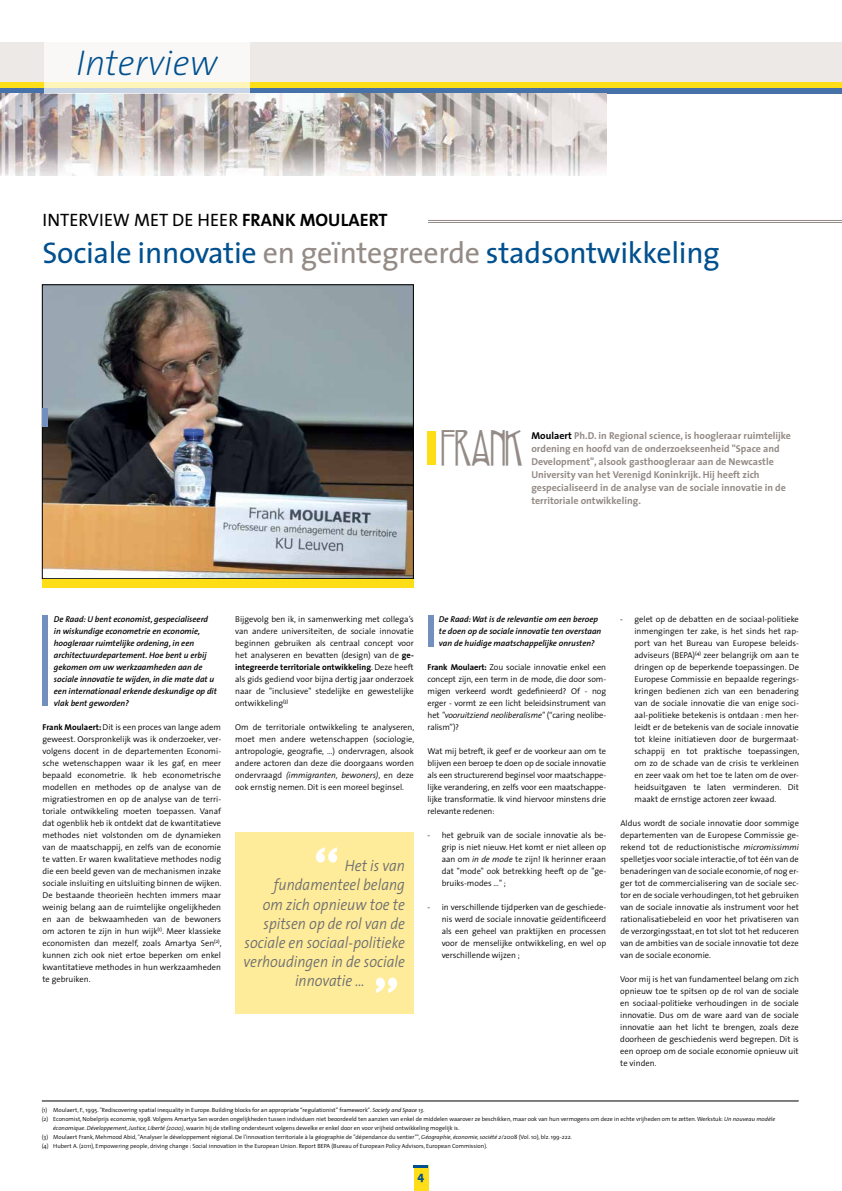
<style>
.page{position:relative;width:842px;height:1191px;background:#fff}
.page>*{position:absolute;margin:0;border:0;box-sizing:border-box;transform-origin:0 0}
.t1{font:700 70px "Prestige Elite Std";color:#fff;scale:.9 1}
.t2{font:41.4px "Rivanna";color:#948b86}
.t3{font:italic 200 36px "The Sans";color:#00508f}
.t4{font:30px "The Sans";letter-spacing:-.01em;color:#00508f}
.t5{font:18px "The Sans";color:#000}
.t6{font:700 18px "The Sans";color:#000}
.t7{font:italic 300 16px "The Sans";color:#6d6e71;scale:.9 1}
.t8{font:800 12px "The Sans";color:#00508f}
.t9{font:700 10px/13px "The Sans";color:#948b86}
.t10{font:300 8.5px/12px "The Sans";color:#000;text-align:justify}
.t11{font:italic 600 8.5px/12px "The Sans";color:#000}
.t12{font:300 6px "The Sans";color:#000}
.s1{color:#948b86}
.s2{color:#000}
.s3{font-weight:700}
.s4{font-style:italic}
</style>
<div class="page">
<div style="left:414px;top:1165px;width:14px;height:26px;background:#ffde17"></div>
<hr style="left:414px;top:1165px;width:14px;height:3px;background:#00508f">
<div style="left:0;top:43px;width:842px;height:51px;background:#ece9e7"></div>
<div style="left:0;top:88px;width:842px;height:6px;background:#4672a9"></div>
<div style="left:0;top:82px;width:842px;height:6px;background:#ffde17"></div>
<img style="left:0;top:94px;width:607px;height:81px">
<svg style="left:44px;top:43px;width:205px;height:51px;fill:#f9f8f7"></svg>
<hr style="left:428px;top:220px;width:414px;height:1px;background:#948b86">
<hr style="left:428px;top:222px;width:414px;height:1px;background:#948b86">
<div style="left:428px;top:432px;width:8px;height:33px;background:#ffde17"></div>
<img style="left:44px;top:286px;width:368px;height:291px">
<div style="left:42px;top:284px;width:372px;height:295px;border:1px solid #000"></div>
<div style="left:235px;top:832px;width:178px;height:181px;background:#ffec9a"></div>
<div style="left:43px;top:408px;width:5px;height:19px;background:#738fbd"></div>
<div style="left:43px;top:615px;width:5px;height:91px;background:#738fbd"></div>
<div style="left:428px;top:615px;width:6px;height:31px;background:#738fbd"></div>
<hr style="left:42px;top:1100px;width:757px;height:1px;background:#000">
<div style="left:43px;top:579px;width:371px;height:8px;background:#ffde17"></div>
<h3 class="t3" style="left:76px;top:33px;width:143px">Interview</h3>
<h3 class="t5" style="left:43px;top:205px;width:37px">Intervie</h3>
<h3 class="t5" style="left:113px;top:205px;width:96px">w met de heer</h3>
<h3 class="t6" style="left:242px;top:205px;width:20px">Fran</h3>
<h3 class="t6" style="left:285px;top:205px;width:42px">k Moulaert</h3>
<h3 class="t4" style="left:43px;top:227px;width:679px">Sociale innovatie <span class="s1">en geïntegreerde</span> stadsontwikkeling</h3>
<h2 class="t2" style="left:441px;top:424px;width:83px">FRANK</h2>
<p class="t9" style="left:531px;top:429px;width:261px"><span class="s2">Moulaert</span> Ph.D. in Regional science, is hoogleraar ruimtelijke ordening en hoofd van de onderzoekseenheid "Space and Development", alsook gasthoogleraar aan de Newcastle University van het Verenigd Koninkrijk. Hij heeft zich gespecialiseerd in de analyse van de sociale innovatie in de territoriale ontwikkeling.</p>
<p class="t11" style="left:54px;top:612px;width:165px">De Raad: U bent economist, gespecialiseerd in wiskundige econometrie en economie, hoogleraar ruimtelijke ordening, in een architectuurdepartement. Hoe bent u erbij gekomen om uw werkzaamheden aan de sociale innovatie te wijden, in die mate dat u een internationaal erkende deskundige op dit vlak bent geworden?</p>
<p class="t10" style="left:43px;top:720px;width:181px"><span class="s3">Frank Moulaert:</span> Dit is een proces van lange adem geweest. Oorspronkelijk was ik onderzoeker, ver&shy;volgens docent in de departementen Economi&shy;sche wetenschappen waar ik les gaf, en meer bepaald econometrie. Ik heb econometrische modellen en methodes op de analyse van de migratiestromen en op de analyse van de terri&shy;toriale ontwikkeling moeten toepassen. Vanaf dat ogenblik heb ik ontdekt dat de kwantitatieve methodes niet volstonden om de dynamieken van de maatschappij, en zelfs van de economie te vatten. Er waren kwalitatieve methodes nodig die een beeld geven van de mechanismen inzake sociale insluiting en uitsluiting binnen de wijken.<br>De bestaande theorieën hechten immers maar weinig belang aan de ruimtelijke ongelijkheden en aan de bekwaamheden van de bewoners om actoren te zijn in hun wijk<sup>(1)</sup>. Meer klassieke economisten dan mezelf, zoals Amartya Sen<sup>(2)</sup>, kunnen zich ook niet ertoe beperken om enkel kwantitatieve methodes in hun werkzaamheden te gebruiken.</p>
<p class="t10" style="left:235px;top:612px;width:180px">Bijgevolg ben ik, in samenwerking met collega’s van andere universiteiten, de sociale innovatie beginnen gebruiken als centraal concept voor het analyseren en bevatten (design) van de <span class="s3">ge&shy;ïntegreerde territoriale ontwikkeling</span>. Deze heeft als gids gediend voor bijna dertig jaar onderzoek naar de "inclusieve" stedelijke en gewestelijke ontwikkeling<sup>(3)</sup></p>
<p class="t10" style="left:235px;top:720px;width:181px">Om de territoriale ontwikkeling te analyseren, moet men andere wetenschappen (sociologie, antropologie, geografie, …) ondervragen, alsook andere actoren dan deze die doorgaans worden ondervraagd <span class="s4">(immigranten, bewoners)</span>, en deze ook ernstig nemen. Dit is een moreel beginsel.</p>
<h1 class="t1" style="left:307px;top:831px;width:43px">“</h1>
<h3 class="t7" style="left:345px;top:852px;width:68px">Het is van</h3>
<h3 class="t7" style="left:274px;top:871px;width:147px">fundamenteel belang</h3>
<h3 class="t7" style="left:263px;top:891px;width:159px">om zich opnieuw toe te</h3>
<h3 class="t7" style="left:264px;top:910px;width:159px">spitsen op de rol van de</h3>
<h3 class="t7" style="left:244px;top:929px;width:180px">sociale en sociaal-politieke</h3>
<h3 class="t7" style="left:244px;top:948px;width:181px">verhoudingen in de sociale</h3>
<h3 class="t7" style="left:295px;top:967px;width:79px">innovatie ...</h3>
<h1 class="t1" style="left:367px;top:961px;width:43px">”</h1>
<p class="t11" style="left:439px;top:612px;width:164px">De Raad: Wat is de relevantie om een beroep te doen op de sociale innovatie ten overstaan van de huidige maatschappelijke onrusten?</p>
<p class="t10" style="left:428px;top:660px;width:180px"><span class="s3">Frank Moulaert:</span> Zou sociale innovatie enkel een concept zijn, een term in de mode, die door som&shy;migen verkeerd wordt gedefinieerd? Of - nog erger - vormt ze een licht beleidsinstrument van het <span class="s4">"vooruitziend neoliberalisme"</span> (“caring neolibe&shy;ralism”)?</p>
<p class="t10" style="left:428px;top:744px;width:180px">Wat mij betreft, ik geef er de voorkeur aan om te blijven een beroep te doen op de sociale innovatie als een structurerend beginsel voor maatschappe&shy;lijke verandering, en zelfs voor een maatschappe&shy;lijke transformatie. Ik vind hiervoor minstens drie relevante redenen:</p>
<p class="t10" style="left:442px;top:828px;width:166px;text-indent:-14px">- het gebruik van de sociale innovatie als be&shy;grip is niet nieuw. Het komt er niet alleen op aan om <span class="s4">in de mode</span> te zijn! Ik herinner eraan dat "mode" ook betrekking heeft op de "ge&shy;bruiks-modes …" ;</p>
<p class="t10" style="left:442px;top:900px;width:166px;text-indent:-14px">- in verschillende tijdperken van de geschiede&shy;nis werd de sociale innovatie geïdentificeerd als een geheel van praktijken en processen voor de menselijke ontwikkeling, en wel op verschillende wijzen ;</p>
<p class="t10" style="left:634px;top:612px;width:166px;text-indent:-14px">- gelet op de debatten en de sociaal-politieke inmengingen ter zake, is het sinds het rap&shy;port van het Bureau van Europese beleids&shy;adviseurs (BEPA)<sup>(4)</sup> zeer belangrijk om aan te dringen op de beperkende toepassingen. De Europese Commissie en bepaalde regerings&shy;kringen bedienen zich van een benadering van de sociale innovatie die van enige soci&shy;aal-politieke betekenis is ontdaan : men her&shy;leidt er de betekenis van de sociale innovatie tot kleine initiatieven door de burgermaat&shy;schappij en tot praktische toepassingen, om zo de schade van de crisis te verkleinen en zeer vaak om het toe te laten om de over&shy;heidsuitgaven te laten verminderen. Dit maakt de ernstige actoren zeer kwaad.</p>
<p class="t10" style="left:620px;top:816px;width:180px">Aldus wordt de sociale innovatie door sommige departementen van de Europese Commissie ge&shy;rekend tot de reductionistische <span class="s4">micromissimmi </span>spelletjes voor sociale interactie,of tot één van de benaderingen van de sociale economie,of nog er&shy;ger tot de commercialisering van de sociale sec&shy;tor en de sociale verhoudingen,tot het gebruiken van de sociale innovatie als instrument voor het rationalisatiebeleid en voor het privatiseren van de verzorgingsstaat, en tot slot tot het reduceren van de ambities van de sociale innovatie tot deze van de sociale economie.</p>
<p class="t10" style="left:620px;top:972px;width:180px">Voor mij is het van fundamenteel belang om zich opnieuw toe te spitsen op de rol van de sociale en sociaal-politieke verhoudingen in de sociale innovatie. Dus om de ware aard van de sociale innovatie aan het licht te brengen, zoals deze doorheen de geschiedenis werd begrepen. Dit is een oproep om de sociale economie opnieuw uit te vinden.</p>
<p class="t12" style="left:42px;top:1105px;width:384px">(1) Moulaert, F., 1995. "Rediscovering spatial inequality in Europe. Building blocks for an appropriate “regulationist” framework". <span class="s4">Society and Space 13</span>.</p>
<p class="t12" style="left:42px;top:1114px;width:735px">(2) Economist, Nobelprijs economie, 1998.Volgens Amartya Sen worden ongelijkheden tussen individuen niet beoordeeld ten aanzien van enkel de middelen waarover ze beschikken, maar ook van hun vermogens om deze in echte vrijheden om te zetten.Werkstuk: <span class="s4">Un nouveau modèle</span></p>
<p class="t12" style="left:53px;top:1123px;width:408px"><span class="s4">économique. Développement, Justice, Liberté (2000)</span>, waarin hij de stelling ondersteunt volgens dewelke er enkel door en voor vrijheid ontwikkeling mogelijk is.</p>
<p class="t12" style="left:42px;top:1132px;width:531px">(3) Moulaert Frank, Mehmood Abid, "Analyser le développement régional. De l'innovation territoriale à la géographie de "dépendance du sentier"", <span class="s4">Géographie, économie, société 2</span>/2008 (Vol. 10), blz. 199-222.</p>
<p class="t12" style="left:42px;top:1141px;width:447px">(4) Hubert A. (2011), Empowering people, driving change : Social innovation in the European Union. Report BEPA (Bureau of European Policy Advisors, European Commission).</p>
<h3 class="t8" style="left:418px;top:1166px;width:8px">4</h3>
</div>
